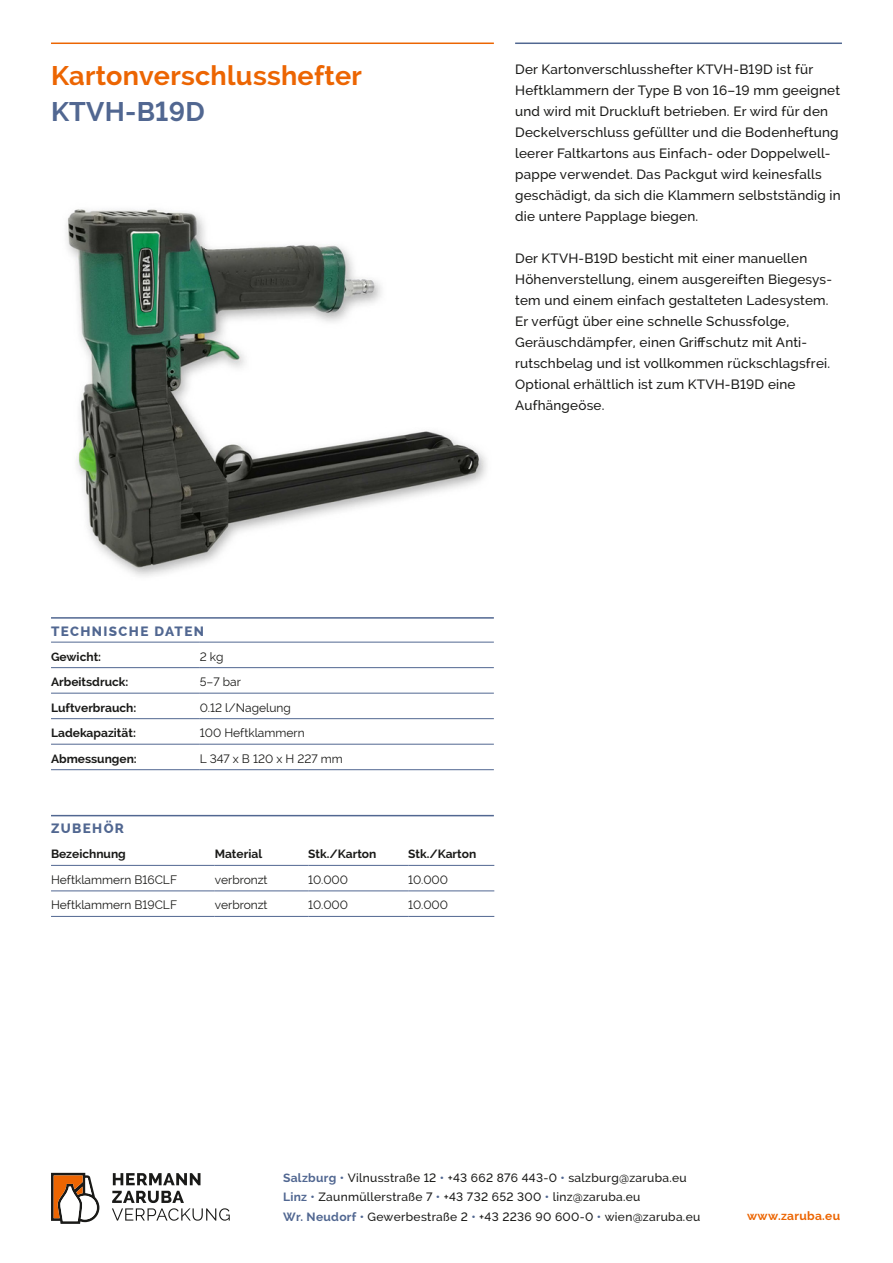
<style>
.page{position:relative;width:893px;height:1263px;background:#fff}
.page>*{position:absolute;margin:0;border:0;box-sizing:border-box;transform-origin:0 0}
.t1{font:700 27px "Raleway";letter-spacing:.01em;color:#ec6502}
.t2{font:700 27px "Raleway";letter-spacing:.01em;color:#516791}
.t3{font:500 13.5px/21px "Raleway";letter-spacing:.015em;color:#1a1a18}
.t4{font:800 13.5px "Raleway";letter-spacing:.1em;color:#516791}
.t5{font:500 12px/19.5px "Raleway";letter-spacing:.025em;color:#1a1a18}
.t6{font:12px "Raleway";color:#1a1a18}
.t7{font:700 12px "Raleway";color:#1a1a18}
.t8{font:700 12px "Raleway";letter-spacing:.025em;color:#ec6502}
.s1{font-weight:700;color:#516791}
</style>
<div class="page">
<img style="left:66px;top:209px;width:421px;height:368px">
<hr style="left:515px;top:43px;width:327px;height:1px;background:#516791">
<hr style="left:51px;top:43px;width:443px;height:1px;background:#ec6502">
<hr style="left:51px;top:865px;width:164px;height:1px;background:#516791">
<hr style="left:215px;top:865px;width:93px;height:1px;background:#516791">
<hr style="left:308px;top:865px;width:100px;height:1px;background:#516791">
<hr style="left:408px;top:865px;width:86px;height:1px;background:#516791">
<hr style="left:51px;top:891px;width:164px;height:1px;background:#516791">
<hr style="left:215px;top:891px;width:93px;height:1px;background:#516791">
<hr style="left:308px;top:891px;width:100px;height:1px;background:#516791">
<hr style="left:408px;top:891px;width:86px;height:1px;background:#516791">
<hr style="left:51px;top:916px;width:164px;height:1px;background:#516791">
<hr style="left:215px;top:916px;width:93px;height:1px;background:#516791">
<hr style="left:308px;top:916px;width:100px;height:1px;background:#516791">
<hr style="left:408px;top:916px;width:86px;height:1px;background:#516791">
<hr style="left:51px;top:815px;width:443px;height:1px;background:#516791">
<svg style="left:51px;top:1173px;width:48px;height:51px"></svg>
<svg style="left:113px;top:1173px;width:87px;height:12px"></svg>
<svg style="left:112px;top:1191px;width:118px;height:30px"></svg>
<hr style="left:51px;top:642px;width:149px;height:1px;background:#516791">
<hr style="left:200px;top:642px;width:294px;height:1px;background:#516791">
<hr style="left:51px;top:667px;width:149px;height:1px;background:#516791">
<hr style="left:200px;top:667px;width:294px;height:1px;background:#516791">
<hr style="left:51px;top:693px;width:149px;height:1px;background:#516791">
<hr style="left:200px;top:693px;width:294px;height:1px;background:#516791">
<hr style="left:51px;top:718px;width:149px;height:1px;background:#516791">
<hr style="left:200px;top:718px;width:294px;height:1px;background:#516791">
<hr style="left:51px;top:744px;width:149px;height:1px;background:#516791">
<hr style="left:200px;top:744px;width:294px;height:1px;background:#516791">
<hr style="left:51px;top:769px;width:149px;height:1px;background:#516791">
<hr style="left:200px;top:769px;width:294px;height:1px;background:#516791">
<hr style="left:51px;top:617px;width:443px;height:2px;background:#516791">
<h1 class="t1" style="left:51px;top:60px;width:313px">Kartonverschlusshefter</h1>
<h1 class="t2" style="left:51px;top:96px;width:155px">KTVH-B19D</h1>
<p class="t3" style="left:515px;top:59px;width:327px">Der Kartonverschlusshefter KTVH-B19D ist für Heftklammern der Type B von 16–19 mm geeignet und wird mit Druckluft betrieben. Er wird für den Deckelverschluss gefüllter und die Bodenheftung leerer Faltkartons aus Einfach- oder Doppelwell&shy;pappe verwendet. Das Packgut wird keinesfalls geschädigt, da sich die Klammern selbstständig in die untere Papplage biegen.</p>
<p class="t3" style="left:515px;top:248px;width:318px">Der KTVH-B19D besticht mit einer manuellen Höhenverstellung, einem ausgereiften Biegesys&shy;tem und einem einfach gestalteten Ladesystem.<br>Er verfügt über eine schnelle Schussfolge, Geräuschdämpfer, einen Griffschutz mit Anti&shy;rutschbelag und ist vollkommen rückschlagsfrei.<br>Optional erhältlich ist zum KTVH-B19D eine Aufhängeöse.</p>
<p class="t4" style="left:51px;top:623px;width:155px">TECHNISCHE DATEN</p>
<p class="t7" style="left:51px;top:649px;width:52px">Gewicht:</p>
<p class="t6" style="left:200px;top:649px;width:25px">2 kg</p>
<p class="t7" style="left:51px;top:675px;width:79px">Arbeitsdruck:</p>
<p class="t6" style="left:200px;top:675px;width:43px">5–7 bar</p>
<p class="t7" style="left:51px;top:700px;width:87px">Luftverbrauch:</p>
<p class="t6" style="left:200px;top:700px;width:92px">0.12 l/Nagelung</p>
<p class="t7" style="left:51px;top:726px;width:86px">Ladekapazität:</p>
<p class="t6" style="left:200px;top:726px;width:106px">100 Heftklammern</p>
<p class="t7" style="left:51px;top:751px;width:87px">Abmessungen:</p>
<p class="t6" style="left:200px;top:751px;width:144px">L 347 x B 120 x H 227 mm</p>
<p class="t4" style="left:51px;top:821px;width:75px">ZUBEHÖR</p>
<p class="t7" style="left:51px;top:847px;width:76px">Bezeichnung</p>
<p class="t7" style="left:215px;top:847px;width:49px">Material</p>
<p class="t7" style="left:308px;top:847px;width:70px">Stk./Karton</p>
<p class="t7" style="left:408px;top:847px;width:70px">Stk./Karton</p>
<p class="t6" style="left:51px;top:872px;width:127px">Heftklammern B16CLF</p>
<p class="t6" style="left:215px;top:872px;width:54px">verbronzt</p>
<p class="t6" style="left:308px;top:872px;width:41px">10.000</p>
<p class="t6" style="left:408px;top:872px;width:41px">10.000</p>
<p class="t6" style="left:51px;top:898px;width:127px">Heftklammern B19CLF</p>
<p class="t6" style="left:215px;top:898px;width:54px">verbronzt</p>
<p class="t6" style="left:308px;top:898px;width:41px">10.000</p>
<p class="t6" style="left:408px;top:898px;width:41px">10.000</p>
<p class="t5" style="left:283px;top:1168px;width:419px"><span class="s1">Salzburg •</span> Vilnusstraße 12 <span class="s1">•</span> +43 662 876 443-0 <span class="s1">•</span> salzburg@zaruba.eu<br><span class="s1">Linz •</span> Zaunmüllerstraße 7 <span class="s1">•</span> +43 732 652 300 <span class="s1">•</span> linz@zaruba.eu<br><span class="s1">Wr. Neudorf •</span> Gewerbestraße 2 <span class="s1">•</span> +43 2236 90 600-0 <span class="s1">•</span> wien@zaruba.eu</p>
<p class="t8" style="left:747px;top:1209px;width:95px">www.zaruba.eu</p>
</div>
